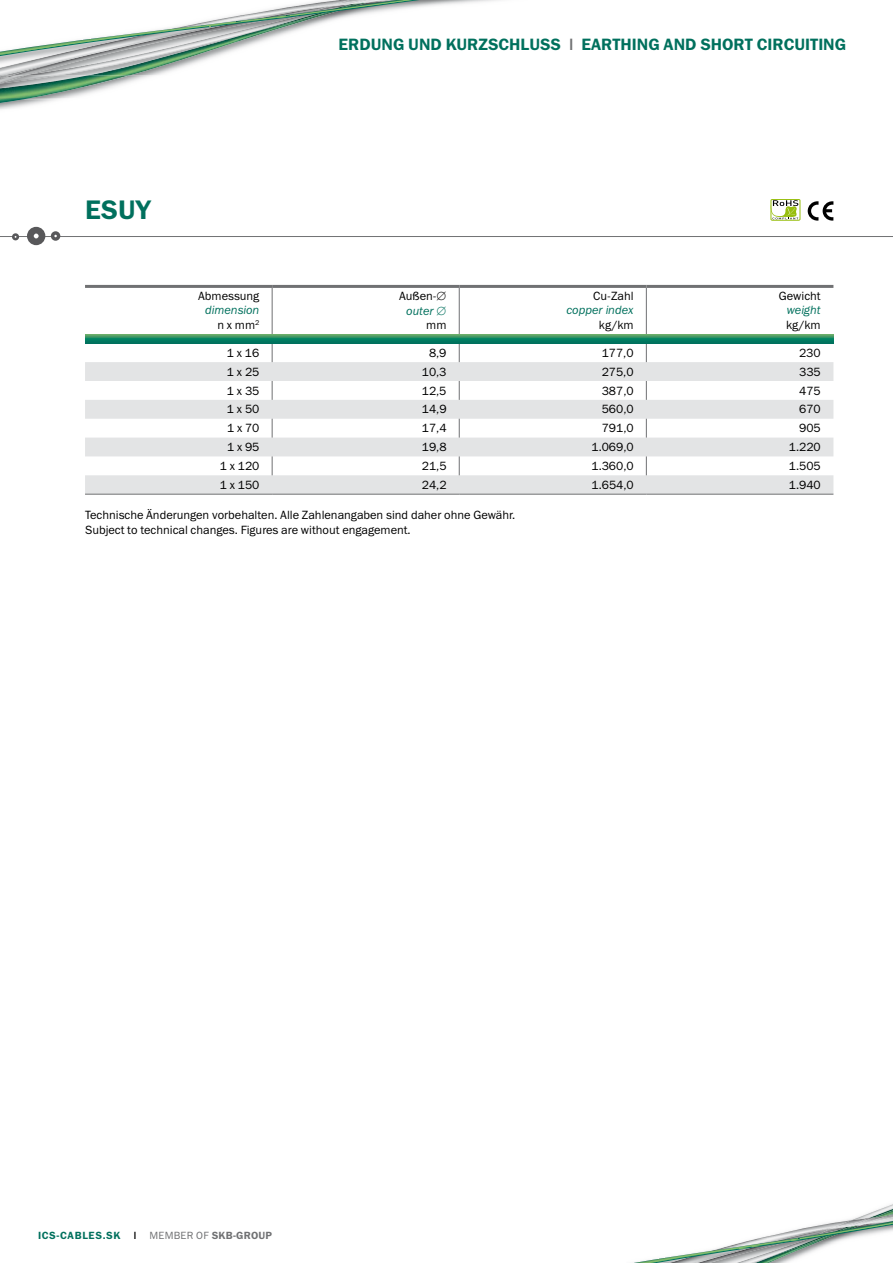
<style>
.page{position:relative;width:893px;height:1263px;background:#fff}
.page>*{position:absolute;margin:0;border:0;box-sizing:border-box;transform-origin:0 0}
.t1{font:27px "Franklin Gothic Demi ITC";color:#00705d}
.t2{font:16.5px "Franklin Gothic Demi ITC";color:#00705d}
.t3{font:12px/14.4px "Franklin Gothic Book ITC";color:#000;text-align:right}
.t4{font:italic 12px/14.4px "Franklin Gothic Book ITC";color:#00705d;text-align:right}
.t5{font:10.5px "Franklin Gothic Demi ITC";letter-spacing:.06em;color:#00705d}
.s1{font-style:normal;color:#000}
.s2{color:#707173}
.s3{font-style:italic;color:#00705d}
.s4{color:#00705d}
.s5{color:#000}
.s6{font-family:"Franklin Gothic Book ITC";color:#707173}
</style>
<div class="page">
<hr style="left:0;top:236px;width:893px;height:1px;background:#707173">
<div style="left:27px;top:227px;width:18px;height:18px;background:#58585a;border-radius:50%"></div>
<svg style="left:34px;top:234px;width:5px;height:4px"></svg>
<svg style="left:51px;top:231px;width:9px;height:10px"></svg>
<svg style="left:12px;top:233px;width:7px;height:7px"></svg>
<svg style="left:0;top:98px;width:30px;height:5px"></svg>
<img style="left:0;top:75px;width:130px;height:23px">
<svg style="left:0;top:75px;width:4px;height:4px"></svg>
<img style="left:0;top:56px;width:206px;height:19px">
<img style="left:64px;top:56px;width:158px;height:5px">
<svg style="left:0;top:0;width:420px;height:56px"></svg>
<img style="left:867px;top:1204px;width:26px;height:10px">
<img style="left:869px;top:1209px;width:24px;height:5px">
<svg style="left:634px;top:1214px;width:259px;height:49px"></svg>
<div style="left:332px;top:29px;width:561px;height:30px;background:#fff"></div>
<svg style="left:85px;top:343px;width:748px;height:19px"></svg>
<svg style="left:85px;top:362px;width:748px;height:132px;fill:#e3e4e5"></svg>
<svg style="left:272px;top:343px;width:1px;height:19px"></svg>
<svg style="left:459px;top:343px;width:1px;height:19px"></svg>
<svg style="left:646px;top:343px;width:1px;height:19px"></svg>
<svg style="left:272px;top:381px;width:1px;height:19px"></svg>
<svg style="left:459px;top:381px;width:1px;height:19px"></svg>
<svg style="left:646px;top:381px;width:1px;height:19px"></svg>
<svg style="left:272px;top:419px;width:1px;height:19px"></svg>
<svg style="left:459px;top:419px;width:1px;height:19px"></svg>
<svg style="left:646px;top:419px;width:1px;height:19px"></svg>
<svg style="left:272px;top:456px;width:1px;height:19px"></svg>
<svg style="left:459px;top:456px;width:1px;height:19px"></svg>
<svg style="left:646px;top:456px;width:1px;height:19px"></svg>
<hr style="left:272px;top:288px;width:1px;height:46px;background:#707173">
<hr style="left:459px;top:288px;width:1px;height:46px;background:#707173">
<hr style="left:646px;top:288px;width:1px;height:46px;background:#707173">
<hr style="left:85px;top:285px;width:187px;height:3px;background:#707173">
<hr style="left:272px;top:285px;width:187px;height:3px;background:#707173">
<hr style="left:459px;top:285px;width:187px;height:3px;background:#707173">
<hr style="left:646px;top:285px;width:187px;height:3px;background:#707173">
<hr style="left:85px;top:494px;width:187px;height:1px;background:#707173">
<hr style="left:272px;top:494px;width:187px;height:1px;background:#707173">
<hr style="left:459px;top:494px;width:187px;height:1px;background:#707173">
<hr style="left:646px;top:494px;width:187px;height:1px;background:#707173">
<svg style="left:85px;top:334px;width:748px;height:9px;background:#238b63"></svg>
<svg style="left:808px;top:201px;width:25px;height:20px"></svg>
<div style="left:771px;top:199px;width:29px;height:21px;border:1px solid #97be0d"></div>
<svg style="left:771px;top:200px;width:27px;height:19px"></svg>
<h1 class="t1" style="left:85px;top:194px;width:68px">ESUY</h1>
<p class="t3" style="left:198px;top:288px;width:63px">Abmessung</p>
<p class="t4" style="left:205px;top:303px;width:56px">dimension <span class="s1">n x mm</span><sup>2</sup></p>
<h2 class="t2" style="left:339px;top:34px;width:509px">ERDUNG UND KURZSCHLUSS <span class="s2">|</span> EARTHING AND SHORT CIRCUITING</h2>
<p class="t3" style="left:399px;top:289px;width:49px">Außen-∅ <span class="s3">outer</span> <span class="s4">∅ </span>mm</p>
<p class="t3" style="left:593px;top:288px;width:42px">Cu-Zahl</p>
<p class="t4" style="left:566px;top:303px;width:69px">copper index</p>
<p class="t3" style="left:599px;top:317px;width:36px">kg/km</p>
<p class="t3" style="left:779px;top:288px;width:43px">Gewicht</p>
<p class="t4" style="left:787px;top:303px;width:35px">weight</p>
<p class="t3" style="left:786px;top:317px;width:36px">kg/km</p>
<p class="t3" style="left:227px;top:345px;width:34px">1 x 16</p>
<p class="t3" style="left:429px;top:345px;width:19px">8,9</p>
<p class="t3" style="left:602px;top:345px;width:33px">177,0</p>
<p class="t3" style="left:799px;top:345px;width:23px">230</p>
<p class="t3" style="left:227px;top:364px;width:34px">1 x 25</p>
<p class="t3" style="left:422px;top:364px;width:26px">10,3</p>
<p class="t3" style="left:602px;top:364px;width:33px">275,0</p>
<p class="t3" style="left:799px;top:364px;width:23px">335</p>
<p class="t3" style="left:227px;top:383px;width:34px">1 x 35</p>
<p class="t3" style="left:422px;top:383px;width:26px">12,5</p>
<p class="t3" style="left:602px;top:383px;width:33px">387,0</p>
<p class="t3" style="left:799px;top:383px;width:23px">475</p>
<p class="t3" style="left:227px;top:402px;width:34px">1 x 50</p>
<p class="t3" style="left:422px;top:402px;width:26px">14,9</p>
<p class="t3" style="left:602px;top:402px;width:33px">560,0</p>
<p class="t3" style="left:799px;top:402px;width:23px">670</p>
<p class="t3" style="left:227px;top:421px;width:34px">1 x 70</p>
<p class="t3" style="left:422px;top:421px;width:26px">17,4</p>
<p class="t3" style="left:602px;top:421px;width:33px">791,0</p>
<p class="t3" style="left:799px;top:421px;width:23px">905</p>
<p class="t3" style="left:227px;top:440px;width:34px">1 x 95</p>
<p class="t3" style="left:422px;top:440px;width:26px">19,8</p>
<p class="t3" style="left:591px;top:440px;width:44px">1.069,0</p>
<p class="t3" style="left:789px;top:440px;width:33px">1.220</p>
<p class="t3" style="left:220px;top:458px;width:41px">1 x 120</p>
<p class="t3" style="left:422px;top:458px;width:26px">21,5</p>
<p class="t3" style="left:591px;top:458px;width:44px">1.360,0</p>
<p class="t3" style="left:789px;top:458px;width:33px">1.505</p>
<p class="t3" style="left:220px;top:477px;width:41px">1 x 150</p>
<p class="t3" style="left:422px;top:477px;width:26px">24,2</p>
<p class="t3" style="left:591px;top:477px;width:44px">1.654,0</p>
<p class="t3" style="left:789px;top:477px;width:33px">1.940</p>
<p class="t3" style="left:85px;top:508px;width:432px;text-align:left">Technische Änderungen vorbehalten. Alle Zahlenangaben sind daher ohne Gewähr.<br>Subject to technical changes. Figures are without engagement.</p>
<p class="t5" style="left:38px;top:1229px;width:236px">ICS-CABLES.SK <span class="s5">|</span> <span class="s6">MEMBER OF</span> <span class="s2">SKB-GROUP</span></p>
</div>
